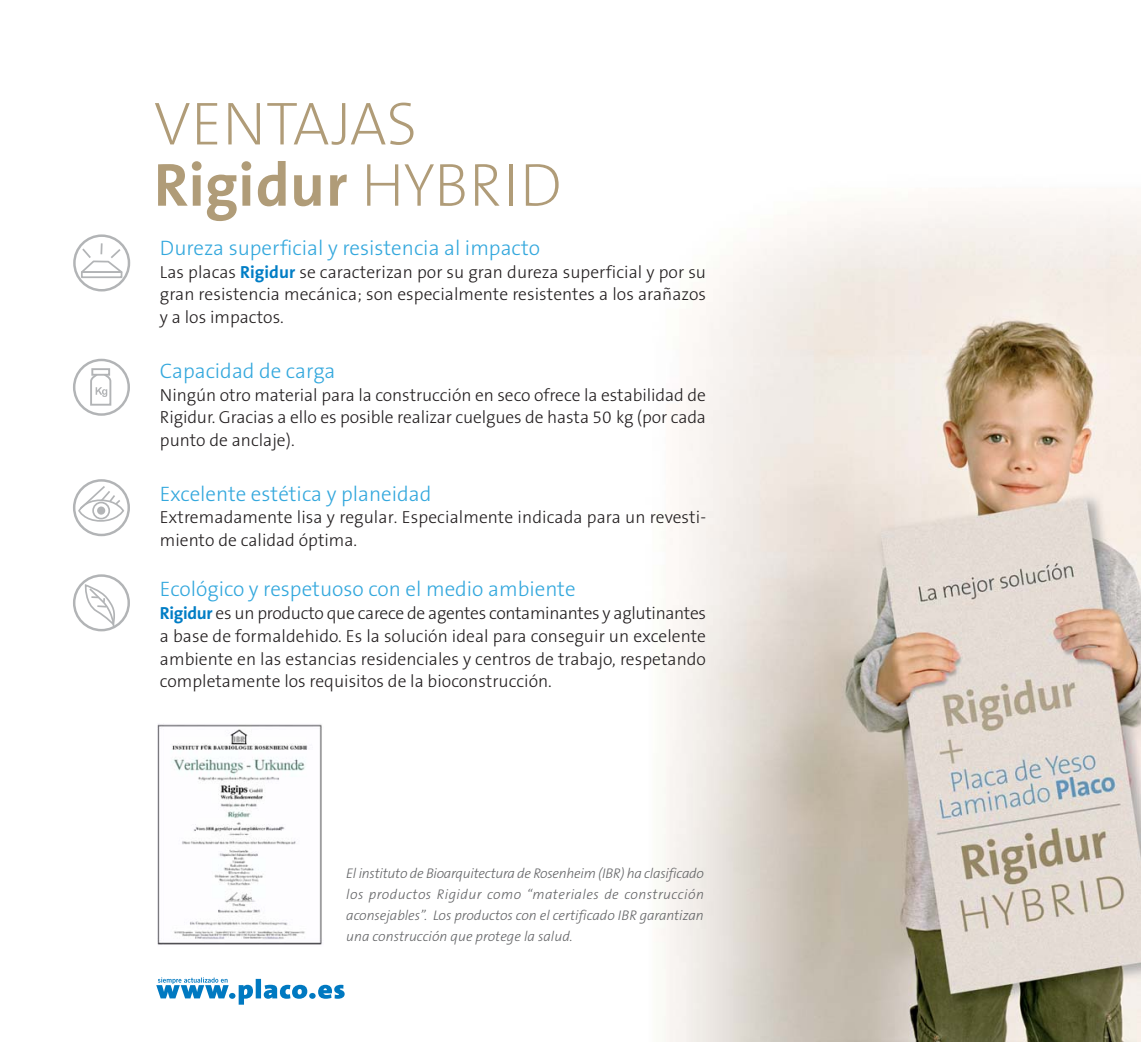
<style>
.page{position:relative;width:1141px;height:1042px;background:#fff}
.page>*{position:absolute;margin:0;border:0;box-sizing:border-box;transform-origin:0 0}
.t1{font:700 61.25px "The Sans B7";color:#b09c78}
.t2{font:200 61.25px "The Sans B2";color:#b09c78}
.t3{font:300 21px "The Sans B3";color:#34a8dd}
.t4{font:300 17.5px/22.8px "The Sans B3";color:#231f20;text-align:justify}
.t5{font:italic 300 14px/21px "The Sans B3";color:#636466;text-align:justify}
.s1{font-family:"The Sans B2";font-weight:200}
.s2{font-family:"The Sans B7";font-weight:700;color:#007dc5}
</style>
<div class="page">
<img style="left:661px;top:199px;width:480px;height:843px">
<div style="left:73px;top:479px;width:57px;height:57px;border:2px solid #b2b4b6;border-radius:50%"></div>
<div style="left:78px;top:499px;width:46px;height:23px;border:2px solid #b2b4b6;border-radius:50%"></div>
<div style="left:92px;top:502px;width:18px;height:17px;border:2px solid #b2b4b6;border-radius:50%"></div>
<div style="left:97px;top:506px;width:8px;height:9px;background:#b2b4b6;border-radius:50%"></div>
<svg style="left:78px;top:484px;width:44px;height:27px"></svg>
<svg style="left:82px;top:583px;width:34px;height:49px"></svg>
<div style="left:73px;top:574px;width:57px;height:57px;border:2px solid #b2b4b6;border-radius:50%"></div>
<div style="left:73px;top:359px;width:57px;height:57px;border:2px solid #b2b4b6;border-radius:50%"></div>
<div style="left:91px;top:368px;width:19px;height:8px;border:2px solid #b2b4b6"></div>
<svg style="left:90px;top:373px;width:22px;height:33px"></svg>
<div style="left:81px;top:271px;width:41px;height:7px;border:2px solid #b2b4b6"></div>
<svg style="left:77px;top:243px;width:50px;height:31px"></svg>
<div style="left:73px;top:234px;width:57px;height:57px;border:2px solid #b2b4b6;border-radius:50%"></div>
<svg style="left:156px;top:977px;width:189px;height:27px"></svg>
<img style="left:158px;top:724px;width:164px;height:221px">
<h1 class="t2" style="left:154px;top:97px;width:265px">VENTAJAS</h1>
<h1 class="t1" style="left:154px;top:158px;width:410px">Rigidur <span class="s1">HYBRID</span></h1>
<p class="t3" style="left:160px;top:239px;width:382px">Dureza superficial y resistencia al impacto</p>
<p class="t4" style="left:160px;top:262px;width:548px">Las placas <span class="s2">Rigidur</span> se caracterizan por su gran dureza superficial y por su gran resistencia mecánica; son especialmente resistentes a los arañazos y a los impactos.</p>
<p class="t3" style="left:160px;top:361px;width:177px">Capacidad de carga</p>
<p class="t4" style="left:160px;top:384px;width:548px">Ningún otro material para la construcción en seco ofrece la estabilidad de Rigidur. Gracias a ello es posible realizar cuelgues de hasta 50 kg (por cada punto de anclaje).</p>
<p class="t3" style="left:160px;top:484px;width:273px">Excelente estética y planeidad</p>
<p class="t4" style="left:160px;top:507px;width:548px">Extremadamente lisa y regular. Especialmente indicada para un revesti&shy;miento de calidad óptima.</p>
<p class="t3" style="left:160px;top:580px;width:417px">Ecológico y respetuoso con el medio ambiente</p>
<p class="t4" style="left:160px;top:603px;width:548px"><span class="s2">Rigidur</span> es un producto que carece de agentes contaminantes y aglutinantes a base de formaldehido. Es la solución ideal para conseguir un excelente ambiente en las estancias residenciales y centros de trabajo, respetando completamente los requisitos de la bioconstrucción.</p>
<p class="t5" style="left:346px;top:863px;width:359px">El instituto de Bioarquitectura de Rosenheim (IBR) ha clasificado los productos Rigidur como “materiales de construcción aconsejables”. Los productos con el certificado IBR garantizan una construcción que protege la salud.</p>
</div>
